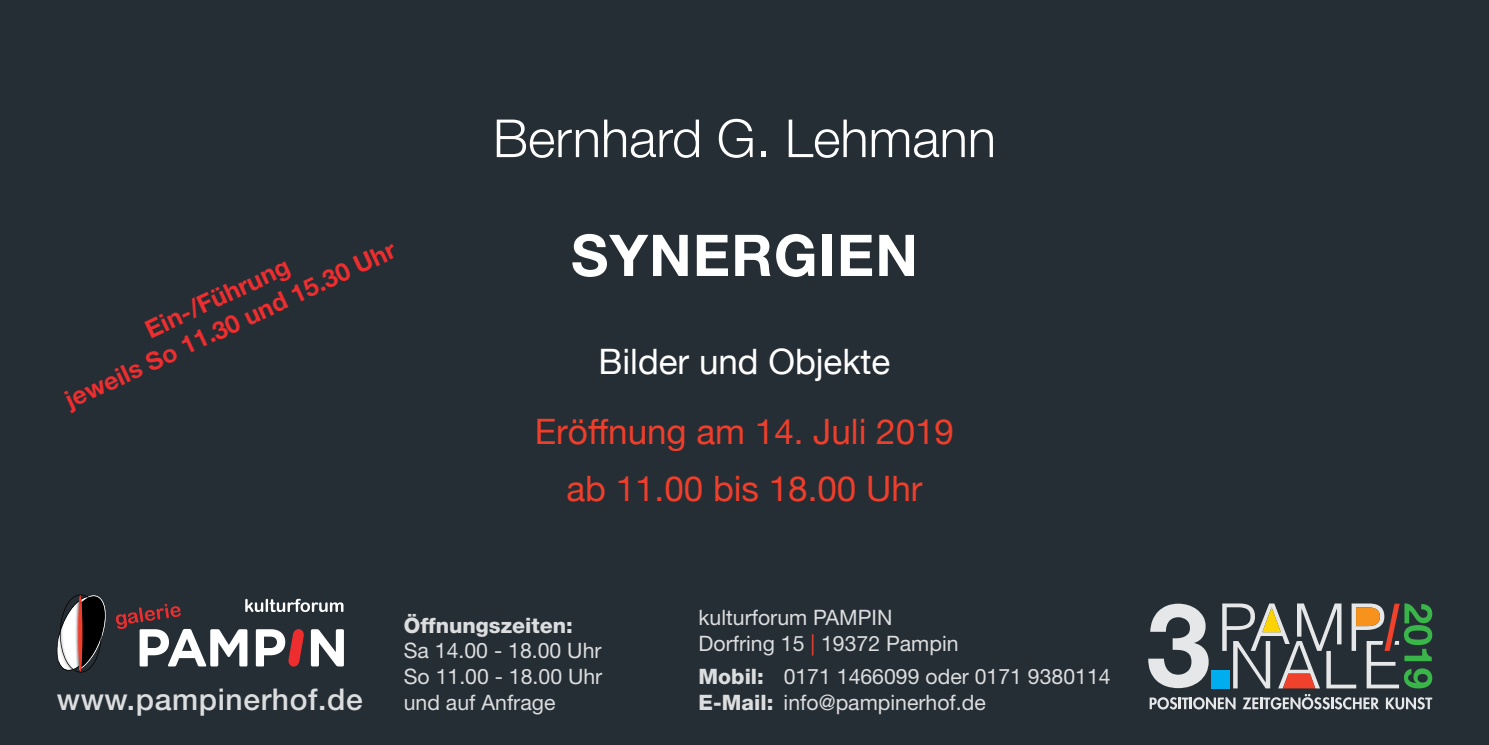
<style>
.page{position:relative;width:1489px;height:745px;background:#fff}
.page>*{position:absolute;margin:0;border:0;box-sizing:border-box;transform-origin:0 0}
.t1{font:700 57.5px "Helvetica Neue LT Std";letter-spacing:.02em;color:#fff}
.t2{font:300 52.5px "Helvetica Neue LT Std";color:#fff}
.t3{font:35px/56.2px "Helvetica Neue";color:#ef3e2b;text-align:center}
.t4{font:35px "Helvetica Neue";color:#fff}
.t5{font:500 30px "Helvetica Neue LT Std";letter-spacing:.02em;color:#dcdddf}
.t6{font:700 25px/30px "Helvetica Neue LT Std";color:#ee2d2f;text-align:center}
.t7{font:21.25px/25.5px "Helvetica Neue LT Std";color:#dcdddf}
.t8{font:800 21.25px "Helvetica Neue LT Std";color:#dcdddf}
.s1{color:#ef3e2b}
.s2{font-weight:800}
</style>
<div class="page">
<div style="left:0;top:0;width:1488px;height:744px;background:#252e34"></div>
<svg style="left:56px;top:594px;width:50px;height:79px"></svg>
<svg style="left:116px;top:598px;width:228px;height:68px"></svg>
<svg style="left:1148px;top:603px;width:283px;height:106px"></svg>
<p class="t6" style="left:47px;top:359px;width:363px;rotate:-25deg">Ein-/Führung<br>jeweils So 11.30 und 15.30 Uhr</p>
<h2 class="t2" style="left:493px;top:106px;width:504px">Bernhard G. Lehmann</h2>
<h1 class="t1" style="left:571px;top:220px;width:348px">SYNERGIEN</h1>
<h3 class="t4" style="left:598px;top:336px;width:293px">Bilder und Objekte</h3>
<h3 class="t3" style="left:535px;top:405px;width:421px">Eröffnung am 14. Juli 2019 ab 11.00 bis 18.00 Uhr</h3>
<h3 class="t5" style="left:57px;top:680px;width:307px">www.pampinerhof.de</h3>
<p class="t8" style="left:404px;top:612px;width:170px">Öffnungszeiten:</p>
<p class="t7" style="left:404px;top:637px;width:200px;text-align:justify">Sa 14.00 - 18.00 Uhr So 11.00 - 18.00 Uhr und auf Anfrage</p>
<p class="t7" style="left:698px;top:604px;width:261px">kulturforum PAMPIN<br>Dorfring 15 <span class="s1">|</span> 19372 Pampin</p>
<p class="t7" style="left:698px;top:663px;width:413px"><span class="s2">Mobil:</span> 0171 1466099 oder 0171 9380114<br><span class="s2">E-Mail:</span> info@pampinerhof.de</p>
</div>
